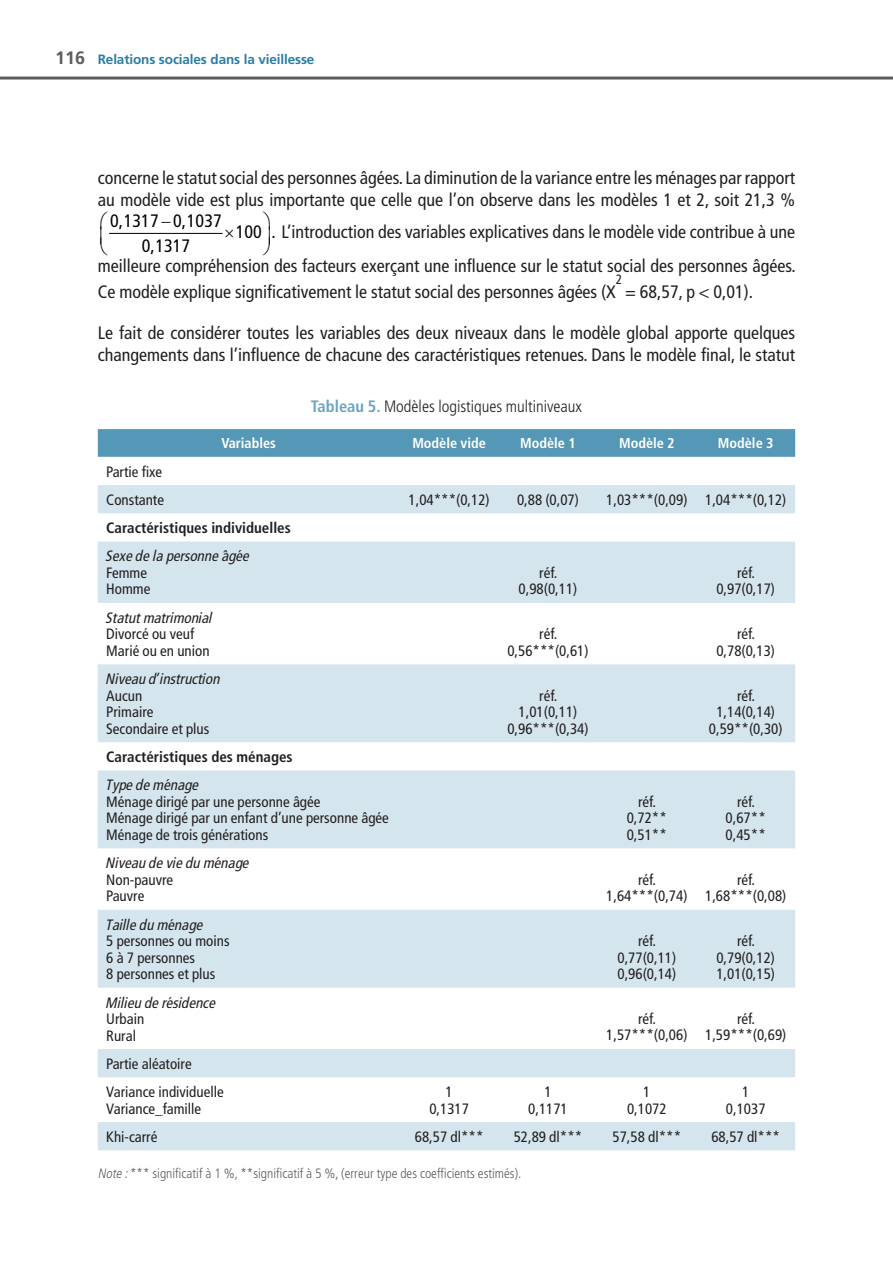
<style>
.page{position:relative;width:893px;height:1263px;background:#fff}
.page>*{position:absolute;margin:0;border:0;box-sizing:border-box;transform-origin:0 0}
.Texte_courant{font:condensed 18px/22.5px "Frutiger LT Std";color:#231f20}
.t1{font:condensed 18px "Frutiger LT Std";letter-spacing:.005em;color:#000}
.Tab_Fig_Titre{font:300 condensed 16.5px "Frutiger LT Std";color:#231f20}
.Tab_Texte{font:condensed 15px "Frutiger LT Std";color:#231f20}
.Tab_Texte_Fàg{font:condensed 15px "Frutiger LT Std";color:#231f20}
.Tab_Texte_Fàg-2{font:italic condensed 15px "Frutiger LT Std";color:#231f20}
.Tab_Texte_Fàg-3{font:700 condensed 15px "Frutiger LT Std";color:#231f20}
.Tab_Tétière{font:700 condensed 14.25px "Frutiger LT Std";color:#fff}
.Tab_Source{font:300 condensed 13.5px "Frutiger LT Std";color:#5d5d5d}
.t2{font:700 13.5px "Frutiger LT Std";letter-spacing:-.01em;color:#2a7da6}
.Texte_courant-2{font:condensed 13.5px "Frutiger LT Std";color:#231f20}
.s1{font-size:18px;color:#5d5d5d}
.s2{color:#000}
.s3{font-weight:700;color:#6aa4c0}
.s4{font-style:italic}
</style>
<div class="page">
<hr style="left:0;top:77px;width:893px;height:3px;background:#5d5d5d">
<hr style="left:110px;top:233px;width:112px;height:1px;background:#000">
<svg style="left:98px;top:429px;width:697px;height:28px;background:#5698b7"></svg>
<svg style="left:98px;top:485px;width:697px;height:665px;fill:#d4e5ed"></svg>
<p class="t2" style="left:55px;top:51px;width:261px"><span class="s1">116</span> Relations sociales dans la vieillesse</p>
<p class="Texte_courant" style="left:98px;top:166px;width:699px">concerne le statut social des personnes âgées. La diminution de la variance entre les ménages par rapport au modèle vide est plus importante que celle que l’on observe dans les modèles 1 et 2, soit 21,3 %</p>
<p class="t1" style="left:110px;top:210px;width:113px">0,1317 0,1037</p>
<p class="Texte_courant" style="left:236px;top:221px;width:561px"><span class="s2">100 .</span> L’introduction des variables explicatives dans le modèle vide contribue à une</p>
<p class="t1" style="left:142px;top:235px;width:50px">0,1317</p>
<p class="Texte_courant" style="left:98px;top:254px;width:700px;line-height:25.5px">meilleure compréhension des facteurs exerçant une influence sur le statut social des personnes âgées.<br>Ce modèle explique significativement le statut social des personnes âgées (X</p>
<p class="Texte_courant-2" style="left:616px;top:272px;width:8px">2</p>
<p class="Texte_courant" style="left:625px;top:281px;width:129px">= 68,57, p &lt; 0,01).</p>
<p class="Texte_courant" style="left:98px;top:321px;width:699px">Le fait de considérer toutes les variables des deux niveaux dans le modèle global apporte quelques changements dans l’influence de chacune des caractéristiques retenues. Dans le modèle final, le statut</p>
<p class="Tab_Fig_Titre" style="left:311px;top:397px;width:273px"><span class="s3">Tableau 5.</span> Modèles logistiques multiniveaux</p>
<p class="Tab_Tétière" style="left:221px;top:435px;width:56px">Variables</p>
<p class="Tab_Tétière" style="left:412px;top:435px;width:75px">Modèle vide</p>
<p class="Tab_Tétière" style="left:520px;top:435px;width:57px">Modèle 1</p>
<p class="Tab_Tétière" style="left:619px;top:435px;width:57px">Modèle 2</p>
<p class="Tab_Tétière" style="left:718px;top:435px;width:57px">Modèle 3</p>
<p class="Tab_Texte_Fàg" style="left:106px;top:463px;width:57px">Partie fixe</p>
<p class="Tab_Texte_Fàg" style="left:106px;top:491px;width:59px">Constante</p>
<p class="Tab_Texte" style="left:408px;top:491px;width:83px">1,04***(0,12)</p>
<p class="Tab_Texte" style="left:517px;top:491px;width:63px">0,88 (0,07)</p>
<p class="Tab_Texte" style="left:606px;top:491px;width:83px">1,03***(0,09)</p>
<p class="Tab_Texte" style="left:705px;top:491px;width:83px">1,04***(0,12)</p>
<p class="Tab_Texte_Fàg-3" style="left:106px;top:519px;width:186px">Caractéristiques individuelles</p>
<p class="Tab_Texte_Fàg-2" style="left:106px;top:547px;width:145px">Sexe de la personne âgée</p>
<p class="Tab_Texte_Fàg" style="left:106px;top:564px;width:42px">Femme</p>
<p class="Tab_Texte_Fàg" style="left:106px;top:580px;width:46px">Homme</p>
<p class="Tab_Texte" style="left:539px;top:564px;width:20px">réf.</p>
<p class="Tab_Texte" style="left:519px;top:580px;width:60px">0,98(0,11)</p>
<p class="Tab_Texte" style="left:737px;top:564px;width:20px">réf.</p>
<p class="Tab_Texte" style="left:716px;top:580px;width:60px">0,97(0,17)</p>
<p class="Tab_Texte_Fàg-2" style="left:106px;top:609px;width:108px">Statut matrimonial</p>
<p class="Tab_Texte_Fàg" style="left:106px;top:625px;width:89px">Divorcé ou veuf</p>
<p class="Tab_Texte_Fàg" style="left:106px;top:642px;width:105px">Marié ou en union</p>
<p class="Tab_Texte_Fàg-2" style="left:106px;top:670px;width:116px">Niveau d’instruction</p>
<p class="Tab_Texte_Fàg" style="left:106px;top:687px;width:38px">Aucun</p>
<p class="Tab_Texte_Fàg" style="left:106px;top:703px;width:49px">Primaire</p>
<p class="Tab_Texte_Fàg" style="left:106px;top:720px;width:105px">Secondaire et plus</p>
<p class="Tab_Texte_Fàg-3" style="left:106px;top:748px;width:188px">Caractéristiques des ménages</p>
<p class="Tab_Texte_Fàg-2" style="left:106px;top:776px;width:94px">Type de ménage</p>
<p class="Tab_Texte_Fàg" style="left:106px;top:793px;width:216px">Ménage dirigé par une personne âgée</p>
<p class="Tab_Texte_Fàg" style="left:106px;top:809px;width:284px">Ménage dirigé par un enfant d’une personne âgée</p>
<p class="Tab_Texte_Fàg" style="left:106px;top:826px;width:163px">Ménage de trois générations</p>
<p class="Tab_Texte_Fàg-2" style="left:106px;top:854px;width:144px">Niveau de vie du ménage</p>
<p class="Tab_Texte_Fàg" style="left:106px;top:871px;width:68px">Non-pauvre</p>
<p class="Tab_Texte_Fàg" style="left:106px;top:887px;width:40px">Pauvre</p>
<p class="Tab_Texte_Fàg-2" style="left:106px;top:916px;width:98px">Taille du ménage</p>
<p class="Tab_Texte_Fàg" style="left:106px;top:932px;width:125px">5 personnes ou moins</p>
<p class="Tab_Texte_Fàg" style="left:106px;top:949px;width:90px">6 à 7 personnes</p>
<p class="Tab_Texte_Fàg" style="left:106px;top:965px;width:111px">8 personnes et plus</p>
<p class="Tab_Texte_Fàg-2" style="left:106px;top:993px;width:111px">Milieu de résidence</p>
<p class="Tab_Texte_Fàg" style="left:106px;top:1010px;width:40px">Urbain</p>
<p class="Tab_Texte_Fàg" style="left:106px;top:1026px;width:31px">Rural</p>
<p class="Tab_Texte_Fàg" style="left:106px;top:1055px;width:87px">Partie aléatoire</p>
<p class="Tab_Texte_Fàg" style="left:106px;top:1083px;width:119px">Variance individuelle</p>
<p class="Tab_Texte_Fàg" style="left:106px;top:1099px;width:96px">Variance_famille</p>
<p class="Tab_Texte" style="left:446px;top:1083px;width:9px">1</p>
<p class="Tab_Texte" style="left:429px;top:1099px;width:41px">0,1317</p>
<p class="Tab_Texte" style="left:539px;top:625px;width:20px">réf.</p>
<p class="Tab_Texte" style="left:507px;top:642px;width:83px">0,56***(0,61)</p>
<p class="Tab_Texte" style="left:539px;top:687px;width:20px">réf.</p>
<p class="Tab_Texte" style="left:519px;top:703px;width:60px">1,01(0,11)</p>
<p class="Tab_Texte" style="left:507px;top:720px;width:83px">0,96***(0,34)</p>
<p class="Tab_Texte" style="left:737px;top:625px;width:20px">réf.</p>
<p class="Tab_Texte" style="left:716px;top:642px;width:60px">0,78(0,13)</p>
<p class="Tab_Texte" style="left:737px;top:687px;width:20px">réf.</p>
<p class="Tab_Texte" style="left:716px;top:703px;width:60px">1,14(0,14)</p>
<p class="Tab_Texte" style="left:709px;top:720px;width:75px">0,59**(0,30)</p>
<p class="Tab_Texte" style="left:544px;top:1083px;width:9px">1</p>
<p class="Tab_Texte" style="left:528px;top:1099px;width:41px">0,1171</p>
<p class="Tab_Texte" style="left:638px;top:793px;width:20px">réf.</p>
<p class="Tab_Texte" style="left:627px;top:809px;width:42px">0,72**</p>
<p class="Tab_Texte" style="left:627px;top:826px;width:42px">0,51**</p>
<p class="Tab_Texte" style="left:737px;top:793px;width:20px">réf.</p>
<p class="Tab_Texte" style="left:726px;top:809px;width:42px">0,67**</p>
<p class="Tab_Texte" style="left:726px;top:826px;width:42px">0,45**</p>
<p class="Tab_Texte" style="left:638px;top:871px;width:20px">réf.</p>
<p class="Tab_Texte" style="left:606px;top:887px;width:83px">1,64***(0,74)</p>
<p class="Tab_Texte" style="left:737px;top:871px;width:20px">réf.</p>
<p class="Tab_Texte" style="left:705px;top:887px;width:83px">1,68***(0,08)</p>
<p class="Tab_Texte" style="left:638px;top:932px;width:20px">réf.</p>
<p class="Tab_Texte" style="left:617px;top:948px;width:60px">0,77(0,11)</p>
<p class="Tab_Texte" style="left:617px;top:965px;width:60px">0,96(0,14)</p>
<p class="Tab_Texte" style="left:737px;top:932px;width:20px">réf.</p>
<p class="Tab_Texte" style="left:716px;top:948px;width:60px">0,79(0,12)</p>
<p class="Tab_Texte" style="left:716px;top:965px;width:60px">1,01(0,15)</p>
<p class="Tab_Texte" style="left:638px;top:1010px;width:20px">réf.</p>
<p class="Tab_Texte" style="left:606px;top:1026px;width:83px">1,57***(0,06)</p>
<p class="Tab_Texte" style="left:737px;top:1010px;width:20px">réf.</p>
<p class="Tab_Texte" style="left:705px;top:1026px;width:83px">1,59***(0,69)</p>
<p class="Tab_Texte" style="left:643px;top:1083px;width:9px">1</p>
<p class="Tab_Texte" style="left:627px;top:1099px;width:41px">0,1072</p>
<p class="Tab_Texte" style="left:742px;top:1083px;width:9px">1</p>
<p class="Tab_Texte" style="left:726px;top:1099px;width:41px">0,1037</p>
<p class="Tab_Texte_Fàg" style="left:106px;top:1128px;width:53px">Khi-carré</p>
<p class="Tab_Texte" style="left:415px;top:1128px;width:70px">68,57 dl***</p>
<p class="Tab_Texte" style="left:514px;top:1128px;width:70px">52,89 dl***</p>
<p class="Tab_Texte" style="left:612px;top:1128px;width:70px">57,58 dl***</p>
<p class="Tab_Texte" style="left:711px;top:1128px;width:70px">68,57 dl***</p>
<p class="Tab_Source" style="left:98px;top:1165px;width:425px"><span class="s4">Note:</span>*** significatif à 1 %, **significatif à 5 %, (erreur type des coefficients estimés).</p>
</div>
